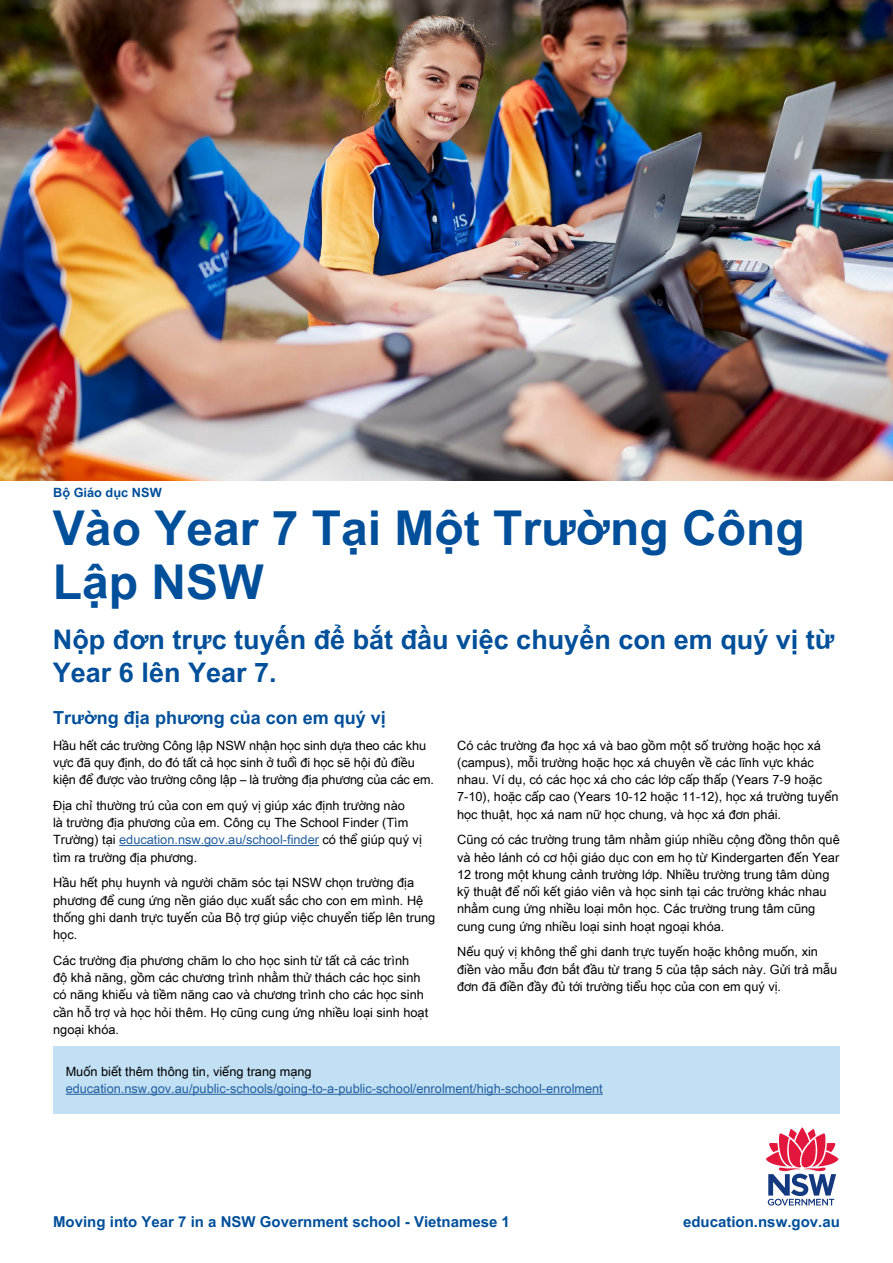
<style>
.page{position:relative;width:893px;height:1263px;background:#fff}
.page>*{position:absolute;margin:0;border:0;box-sizing:border-box;transform-origin:0 0}
.Heading_1{font:700 48px/54px "Arial Unicode MS";color:#004f9a}
.Heading_2{font:700 27px/32.4px "Arial Unicode MS";color:#004f9a}
.Heading_3{font:700 18px "Arial Unicode MS";color:#004f9a}
.t1{font:700 15px "Arial Unicode MS";color:#004f9a}
.Body_text{font:12.75px/17.2px "Arial Unicode MS";color:#000}
.Body_text-2{font:12.75px/17.2px "Arial Unicode MS";color:#215e9e}
.Headers{font:700 12.75px "Arial Unicode MS";color:#004f9a}
.s1{color:#215e9e}
.s2{color:#000}
</style>
<div class="page">
<svg style="left:766px;top:1127px;width:73px;height:78px"></svg>
<img style="left:0;top:0;width:893px;height:481px">
<hr style="left:119px;top:845px;width:200px;height:1px;background:#215e9e">
<div style="left:53px;top:1046px;width:787px;height:67px;background:#c1e0f4"></div>
<hr style="left:66px;top:1094px;width:537px;height:1px;background:#215e9e">
<p class="Headers" style="left:53px;top:483px;width:110px">Bộ Giáo dục NSW</p>
<h1 class="Heading_1" style="left:53px;top:502px;width:753px">Vào Year 7 Tại Một Trường Công<br>Lập NSW</h1>
<h2 class="Heading_2" style="left:53px;top:624px;width:783px">Nộp đơn trực tuyến để bắt đầu việc chuyển con em quý vị từ<br>Year 6 lên Year 7.</h2>
<h3 class="Heading_3" style="left:53px;top:704px;width:334px">Trường địa phương của con em quý vị</h3>
<p class="Body_text" style="left:53px;top:736px;width:382px">Hầu hết các trường Công lập NSW nhận học sinh dựa theo các khu vực đã quy định, do đó tất cả học sinh ở tuổi đi học sẽ hội đủ điều kiện để được vào trường công lập – là trường địa phương của các em.</p>
<p class="Body_text" style="left:53px;top:796px;width:370px">Địa chỉ thường trú của con em quý vị giúp xác định trường nào<br>là trường địa phương của em. Công cụ The School Finder (Tìm Trường) tại <span class="s1">education.nsw.gov.au/school-finder</span> có thể giúp quý vị tìm ra trường địa phương.</p>
<p class="Body_text" style="left:53px;top:874px;width:384px">Hầu hết phụ huynh và người chăm sóc tại NSW chọn trường địa phương để cung ứng nền giáo dục xuất sắc cho con em mình. Hệ thống ghi danh trực tuyến của Bộ trợ giúp việc chuyển tiếp lên trung học.</p>
<p class="Body_text" style="left:53px;top:951px;width:377px">Các trường địa phương chăm lo cho học sinh từ tất cả các trình<br>độ khả năng, gồm các chương trình nhằm thử thách các học sinh có năng khiếu và tiềm năng cao và chương trình cho các học sinh cần hỗ trợ và học hỏi thêm. Họ cũng cung ứng nhiều loại sinh hoạt ngoại khóa.</p>
<p class="Body_text" style="left:457px;top:736px;width:383px">Có các trường đa học xá và bao gồm một số trường hoặc học xá (campus), mỗi trường hoặc học xá chuyên về các lĩnh vực khác nhau. Ví dụ, có các học xá cho các lớp cấp thấp (Years 7-9 hoặc 7-10), hoặc cấp cao (Years 10-12 hoặc 11-12), học xá trường tuyển học thuật, học xá nam nữ học chung, và học xá đơn phái.</p>
<p class="Body_text" style="left:457px;top:831px;width:384px">Cũng có các trường trung tâm nhằm giúp nhiều cộng đồng thôn quê và hẻo lánh có cơ hội giáo dục con em họ từ Kindergarten đến Year 12 trong một khung cảnh trường lớp. Nhiều trường trung tâm dùng kỹ thuật để nối kết giáo viên và học sinh tại các trường khác nhau nhằm cung ứng nhiều loại môn học. Các trường trung tâm cũng cung cung ứng nhiều loại sinh hoạt ngoại khóa.</p>
<p class="Body_text" style="left:457px;top:943px;width:382px">Nếu quý vị không thể ghi danh trực tuyến hoặc không muốn, xin điền vào mẫu đơn bắt đầu từ trang 5 của tập sách này. Gửi trả mẫu đơn đã điền đầy đủ tới trường tiểu học của con em quý vị.</p>
<p class="Body_text-2" style="left:66px;top:1062px;width:539px"><span class="s2">Muốn biết thêm thông tin, viếng trang mạng </span>education.nsw.gov.au/public-schools/going-to-a-public-school/enrolment/high-school-enrolment</p>
<p class="t1" style="left:53px;top:1210px;width:458px">Moving into Year 7 in a NSW Government school - Vietnamese 1</p>
<p class="t1" style="left:683px;top:1210px;width:158px">education.nsw.gov.au</p>
</div>
